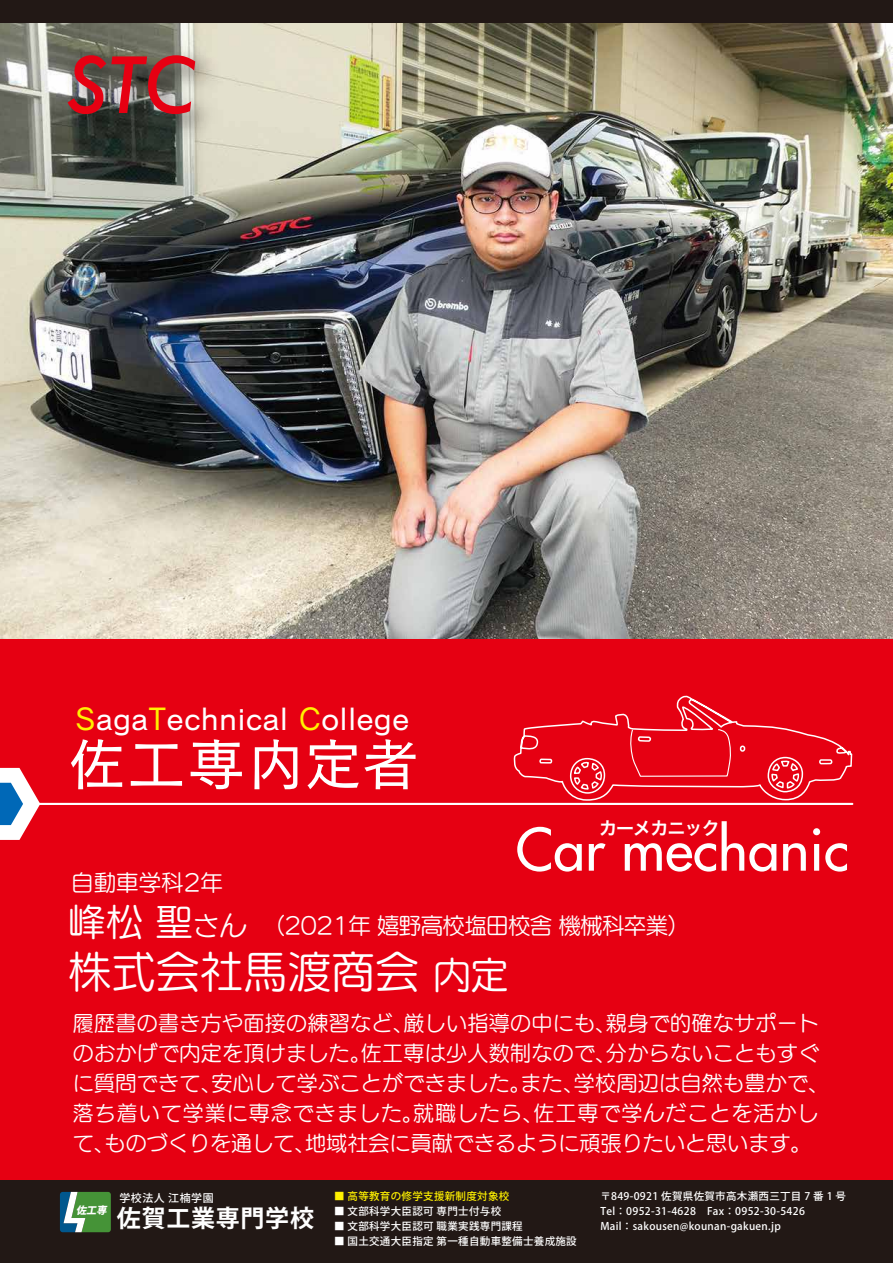
<style>
.page{position:relative;width:893px;height:1263px;background:#e60012}
.page>*{position:absolute;margin:0;border:0;box-sizing:border-box;transform-origin:0 0}
.t1{font:italic 500 75px "Futura";color:#e60012}
.t2{font:57px "Futura";color:#fff}
.t3{font:57px "Cezanne Pro N M";letter-spacing:.05em;color:#fff}
.t4{font:43.5px "UD Marugo Large Pr 6 N M";letter-spacing:.01em;color:#fff}
.t5{font:31.5px "Cezanne Pro N M";letter-spacing:.025em;color:#fff}
.t6{font:700 24px "Koz Go Pro";letter-spacing:.03em;color:#fff}
.t7{font:22.5px "UD Marugo Large Pr 6 N M";letter-spacing:-.03em;color:#fff}
.t8{font:22.5px "UD Marugo Large Pr 6 N M";color:#fff}
.t9{font:21px/30px "UD Marugo Large Pr 6 N M";letter-spacing:.015em;color:#fff}
.t10{font:18px "Hira Kaku Pro W6";letter-spacing:-.05em;color:#fff}
.t11{font:500 10.95px "Koz Go Pro";letter-spacing:.05em;color:#fff}
.t12{font:500 10.5px/15px "Koz Go Pro";letter-spacing:.03em;color:#fff}
.t13{font:500 10.5px "Koz Go Pro";letter-spacing:.03em;color:#fff100}
.t14{font:italic 800 10.2px "Koz Go Pro";color:#fff}
.s1{color:#fff100}
.s2{font-size:37.5px}
.s3{font-size:27px}
</style>
<div class="page">
<img style="left:0;top:22px;width:893px;height:617px">
<div style="left:0;top:1180px;width:893px;height:83px;background:#221815"></div>
<svg style="left:513px;top:695px;width:340px;height:108px"></svg>
<svg style="left:629px;top:728px;width:103px;height:49px"></svg>
<svg style="left:0;top:768px;width:40px;height:72px"></svg>
<hr style="left:28px;top:803px;width:825px;height:2px;background:#fff">
<svg style="left:60px;top:1192px;width:51px;height:40px;background:#579866"></svg>
<div style="left:0;top:0;width:893px;height:22px;background:#221815"></div>
<img style="left:48px;top:30px;width:182px;height:140px">
<h1 class="t1" style="left:65px;top:34px;width:131px">STC</h1>
<h3 class="t5" style="left:76px;top:699px;width:335px"><span class="s1">S</span>aga<span class="s1">T</span>echnical <span class="s1">C</span>ollege</h3>
<h2 class="t3" style="left:68px;top:728px;width:352px">佐工専内定者</h2>
<p class="t8" style="left:71px;top:870px;width:153px">自動車学科2年</p>
<p class="t10" style="left:599px;top:812px;width:122px">カーメカニック</p>
<h2 class="t2" style="left:515px;top:812px;width:335px">Car mechanic</h2>
<p class="t7" style="left:68px;top:913px;width:623px"><span class="s2">峰松 聖</span><span class="s3">さん　</span>（2021年嬉野高校塩田校舎機械科卒業）</p>
<h3 class="t4" style="left:68px;top:948px;width:442px">株式会社馬渡商会<span class="s2">内定</span></h3>
<p class="t9" style="left:73px;top:1008px;width:758px">履歴書の書き方や面接の練習など、厳しい指導の中にも、親身で的確なサポートのおかげで内定を頂けました。佐工専は少人数制なので、分からないこともすぐに質問できて、安心して学ぶことができました。また、学校周辺は自然も豊かで、落ち着いて学業に専念できました。就職したら、佐工専で学んだことを活かして、ものづくりを通して、地域社会に貢献できるように頑張りたいと思います。</p>
<p class="t14" style="left:76px;top:1203px;width:35px">佐工専</p>
<p class="t11" style="left:119px;top:1191px;width:96px">学校法人 江楠学園</p>
<p class="t6" style="left:117px;top:1203px;width:199px">佐賀工業専門学校</p>
<p class="t13" style="left:334px;top:1189px;width:177px">■ 高等教育の修学支援新制度対象校</p>
<p class="t12" style="left:334px;top:1204px;width:169px">■ 文部科学大臣認可 専門士付与校</p>
<p class="t12" style="left:334px;top:1219px;width:190px">■ 文部科学大臣認可 職業実践専門課程</p>
<p class="t12" style="left:334px;top:1234px;width:244px">■ 国土交通大臣指定 第一種自動車整備士養成施設</p>
<p class="t12" style="left:600px;top:1189px;width:247px">〒849-0921 佐賀県佐賀市高木瀬西三丁目 7 番 1 号<br>Tel：0952-31-4628 Fax：0952-30-5426<br>Mail：sakousen@kounan-gakuen.jp</p>
</div>
